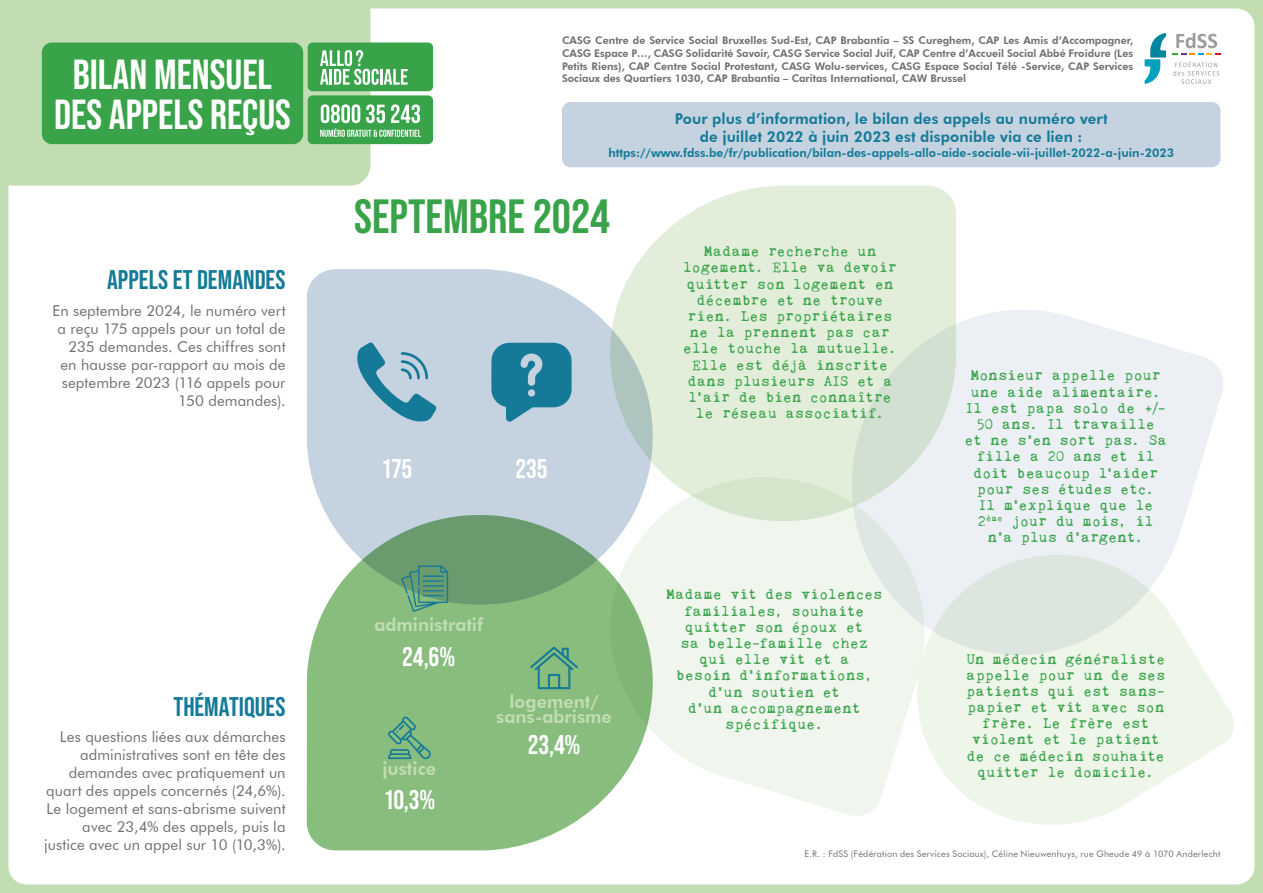
<style>
.page{position:relative;width:1263px;height:893px;background:#c2ddb2}
.page>*{position:absolute;margin:0;border:0;box-sizing:border-box;transform-origin:0 0}
.t1{font:48px "Bebas Neue";color:#39a34a}
.t2{font:42px "Bebas Neue";color:#fff}
.t3{font:27px "Bebas Neue";color:#147a98}
.t4{font:27px "Bebas Neue";letter-spacing:-.005em;color:#fff}
.t5{font:800 18px/15px "Futura BT";color:#c2ddb2;text-align:center}
.t6{font:15px/16.2px "Kingthings Trypewriter 2";letter-spacing:.02em;color:#39a34a;text-align:center}
.t7{font:15px/18px "Futura BT";letter-spacing:.005em;color:#706f6f;text-align:right}
.t8{font:800 15px/18px "Futura BT";letter-spacing:.005em;color:#147a98;text-align:center}
.t9{font:800 12px "Futura BT";color:#147a98}
.t10{font:800 10.5px/12.6px "Futura BT";color:#706f6f;text-align:justify}
.t11{font:9px "Futura BT";letter-spacing:.025em;color:#706f6f}
</style>
<div class="page">
<div style="left:9px;top:9px;width:1245px;height:875px;background:#fff;border-radius:18px"></div>
<div style="left:8px;top:9px;width:362px;height:177px;background:#c2ddb2"></div>
<div style="left:308px;top:95px;width:125px;height:49px;background:#39a34a;border-radius:5px"></div>
<div style="left:308px;top:43px;width:125px;height:48px;background:#39a34a;border-radius:5px"></div>
<svg style="left:320px;top:50px;width:88px;height:35px"></svg>
<svg style="left:1172px;top:33px;width:48px;height:22px"></svg>
<svg style="left:1144px;top:33px;width:22px;height:51px"></svg>
<svg style="left:1173px;top:61px;width:46px;height:23px"></svg>
<svg style="left:664px;top:532px;width:236px;height:284px;background:#f1f7ef"></svg>
<div style="left:42px;top:43px;width:261px;height:101px;background:#39a34a;border-radius:10px"></div>
<div style="left:307px;top:269px;width:291px;height:235px;background:#c5d2df"></div>
<svg style="left:598px;top:185px;width:358px;height:347px;background:#e1ecdd"></svg>
<svg style="left:307px;top:504px;width:357px;height:347px;background:#9ac496"></svg>
<svg style="left:491px;top:343px;width:81px;height:79px;background:#4291aa"></svg>
<svg style="left:356px;top:342px;width:81px;height:81px;background:#8cb5c8"></svg>
<svg style="left:530px;top:646px;width:48px;height:43px;background:#6cad83"></svg>
<div style="left:562px;top:102px;width:658px;height:65px;background:#c5d2df;border-radius:9px"></div>
<svg style="left:401px;top:566px;width:47px;height:46px;background:#5e9d7b"></svg>
<svg style="left:839px;top:298px;width:384px;height:369px;background:#eaf0ee"></svg>
<svg style="left:900px;top:538px;width:334px;height:287px;fill:#eef5e9"></svg>
<svg style="left:320px;top:104px;width:101px;height:33px"></svg>
<svg style="left:388px;top:716px;width:43px;height:43px;background:#6cac84"></svg>
<p class="t2" style="left:73px;top:51px;width:201px">BILAN MENSUEL</p>
<p class="t2" style="left:54px;top:91px;width:238px">DES APPELS REÇUS</p>
<p class="t3" style="left:107px;top:265px;width:180px">APPELS ET DEMANDES</p>
<p class="t7" style="left:52px;top:301px;width:235px">En septembre 2024, le numéro vert a reçu 175 appels pour un total de<br>235 demandes. Ces chiffres sont en hausse par-rapport au mois de septembre 2023 (116 appels pour<br>150 demandes).</p>
<p class="t3" style="left:173px;top:691px;width:114px">THÉMATIQUES</p>
<p class="t7" style="left:44px;top:728px;width:243px">Les questions liées aux démarches administratives sont en tête des demandes avec pratiquement un quart des appels concernés (24,6%).<br>Le logement et sans-abrisme suivent avec 23,4% des appels, puis la justice avec un appel sur 10 (10,3%).</p>
<p class="t10" style="left:562px;top:34px;width:573px">CASG Centre de Service Social Bruxelles Sud-Est, CAP Brabantia – SS Cureghem, CAP Les Amis d’Accompagner, CASG Espace P…, CASG Solidarité Savoir, CASG Service Social Juif, CAP Centre d’Accueil Social Abbé Froidure (Les Petits Riens), CAP Centre Social Protestant, CASG Wolu-services, CASG Espace Social Télé -Service, CAP Services</p>
<p class="t10" style="left:562px;top:72px;width:406px">Sociaux des Quartiers 1030, CAP Brabantia – Caritas International, CAW Brussel</p>
<p class="t8" style="left:675px;top:110px;width:435px">Pour plus d’information, le bilan des appels au numéro vert de juillet 2022 à juin 2023 est disponible via ce lien :</p>
<p class="t9" style="left:608px;top:145px;width:567px">https://www.fdss.be/fr/publication/bilan-des-appels-allo-aide-sociale-vii-juillet-2022-a-juin-2023</p>
<p class="t1" style="left:354px;top:189px;width:257px">SEPTEMBRE 2024</p>
<p class="t4" style="left:381px;top:454px;width:33px">175</p>
<p class="t4" style="left:515px;top:454px;width:34px">235</p>
<p class="t5" style="left:374px;top:617px;width:110px">administratif</p>
<p class="t4" style="left:402px;top:641px;width:55px">24,6%</p>
<p class="t5" style="left:382px;top:761px;width:55px">justice</p>
<p class="t4" style="left:383px;top:785px;width:53px">10,3%</p>
<p class="t5" style="left:496px;top:694px;width:117px">logement/ sans-abrisme</p>
<p class="t4" style="left:528px;top:729px;width:54px">23,4%</p>
<p class="t6" style="left:683px;top:243px;width:215px">Madame recherche un logement. Elle va devoir quitter son logement en décembre et ne trouve rien. Les propriétaires ne la prennent pas car elle touche la mutuelle.<br>Elle est déjà inscrite dans plusieurs AIS et a l’air de bien connaître le réseau associatif.</p>
<p class="t6" style="left:666px;top:586px;width:218px">Madame vit des violences familiales, souhaite quitter son époux et<br>sa belle-famille chez qui elle vit et a<br>besoin d’informations, d’un soutien et<br>d’un accompagnement spécifique.</p>
<p class="t6" style="left:965px;top:367px;width:203px">Monsieur appelle pour une aide alimentaire.<br>Il est papa solo de +/-<br>50 ans. Il travaille<br>et ne s’en sort pas. Sa fille a 20 ans et il doit beaucoup l’aider pour ses études etc.<br>Il m’explique que le<br>2<sup>ème</sup> jour du mois, il n’a plus d’argent.</p>
<p class="t6" style="left:966px;top:650px;width:200px">Un médecin généraliste appelle pour un de ses patients qui est sans&shy;papier et vit avec son frère. Le frère est violent et le patient de ce médecin souhaite quitter le domicile.</p>
<p class="t11" style="left:804px;top:849px;width:417px">E.R. : FdSS (Fédération des Services Sociaux), Céline Nieuwenhuys, rue Gheude 49 à 1070 Anderlecht</p>
</div>
